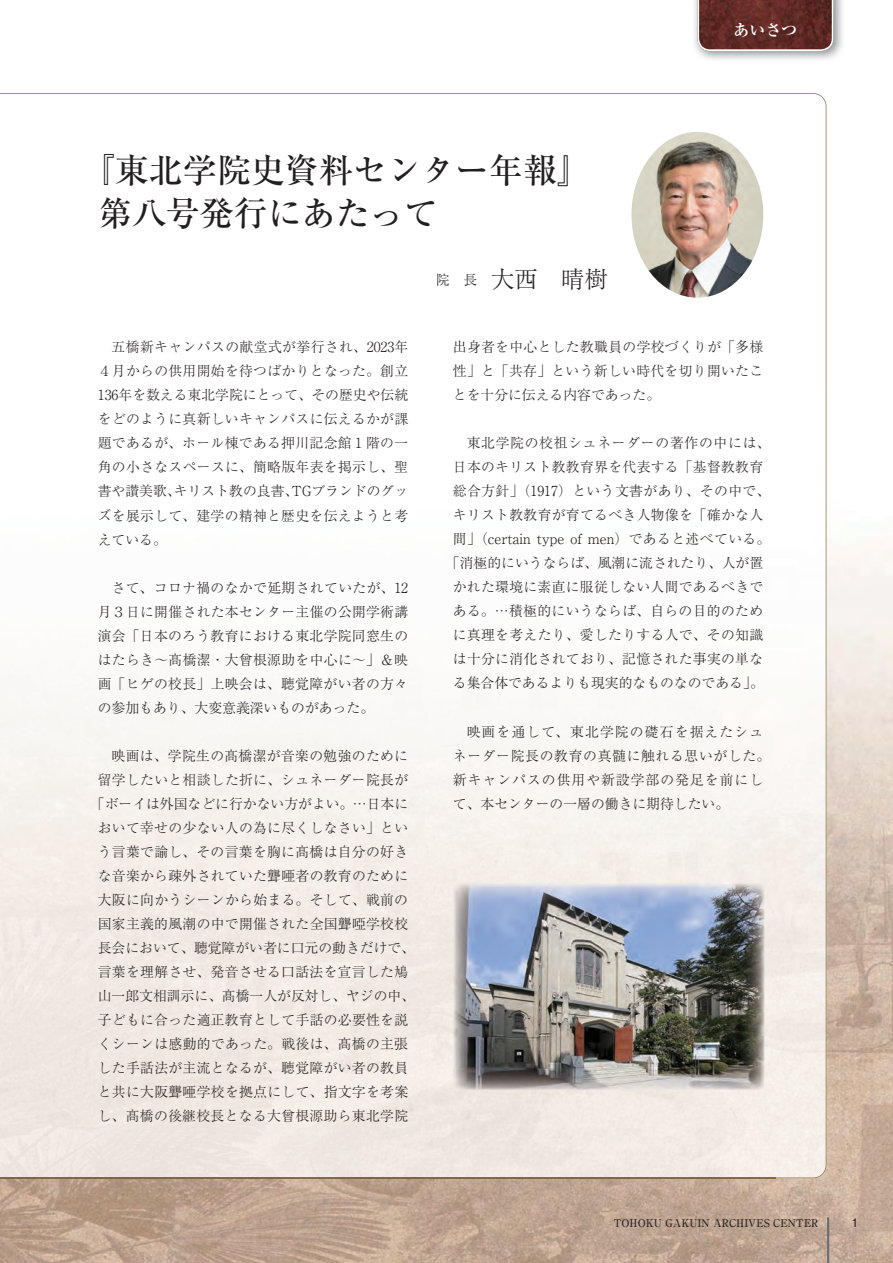
<style>
.page{position:relative;width:893px;height:1263px;background:#fff}
.page>*{position:absolute;margin:0;border:0;box-sizing:border-box;transform-origin:0 0}
.t1{font:500 34.05px/42.5px "Ryumin Pr 6 N";color:#231f20}
.t2{font:300 23.4px "Ryumin Pr 6 N";color:#231f20}
.t3{font:700 15.9px "Ryumin Pr 6 N";color:#fff}
.t4{font:300 13.8px/24px "Ryumin Pr 6 N";letter-spacing:.025em;color:#231f20;text-align:justify}
.t5{font:300 13.8px "Ryumin Pr 6 N";color:#231f20}
.t6{font:300 13.8px/24px "Ryumin Pr 6 N";letter-spacing:.075em;color:#231f20}
.t7{font:300 13.8px "Ryumin Pr 6 N";letter-spacing:.05em;color:#231f20}
.t8{font:500 11.7px "Gothic BBB Pr 6";color:#231f20}
.t9{font:500 10.65px "Ryumin Pr 6 N";color:#231f20}
</style>
<div class="page">
<img style="left:0;top:391px;width:893px;height:872px">
<img style="left:0;top:391px;width:722px;height:367px">
<img style="left:722px;top:391px;width:53px;height:786px">
<img style="left:0;top:758px;width:361px;height:419px">
<div style="left:361px;top:758px;width:362px;height:157px;background:#f6f3ee"></div>
<div style="left:361px;top:915px;width:103px;height:262px;background:#f0eae3"></div>
<div style="left:464px;top:1090px;width:259px;height:87px;background:#f0eae3"></div>
<svg style="left:0;top:93px;width:826px;height:298px"></svg>
<img style="left:775px;top:391px;width:51px;height:787px">
<img style="left:0;top:1177px;width:775px;height:1px">
<img style="left:453px;top:882px;width:311px;height:208px">
<hr style="left:827px;top:1217px;width:2px;height:46px;background:#6c6d70">
<img style="left:694px;top:0;width:149px;height:60px">
<svg style="left:696px;top:0;width:138px;height:52px;background:#6b3a36"></svg>
<img style="left:631px;top:132px;width:132px;height:166px">
<h1 class="t1" style="left:98px;top:148px;width:495px;text-indent:-17px">『東北学院史資料センター年報』第八号発行にあたって</h1>
<h2 class="t2" style="left:436px;top:261px;width:174px"><sup>院　長　</sup>大西　晴樹</h2>
<p class="t3" style="left:733px;top:18px;width:65px">あいさつ</p>
<p class="t4" style="left:98px;top:334px;width:312px;text-indent:14px">五橋新キャンパスの献堂式が挙行され、2023年４月からの供用開始を待つばかりとなった。創立136年を数える東北学院にとって、その歴史や伝統をどのように真新しいキャンパスに伝えるかが課題であるが、ホール棟である押川記念館１階の一角の小さなスペースに、簡略版年表を掲示し、聖書や讃美歌、キリスト教の良書、TGブランドのグッズを展示して、建学の精神と歴史を伝えようと考えている。</p>
<p class="t4" style="left:98px;top:575px;width:312px;text-indent:14px">さて、コロナ禍のなかで延期されていたが、12月３日に開催された本センター主催の公開学術講演会「日本のろう教育における東北学院同窓生のはたらき～髙橋潔・大曾根源助を中心に～」＆映画「ヒゲの校長」上映会は、聴覚障がい者の方々の参加もあり、大変意義深いものがあった。</p>
<p class="t4" style="left:112px;top:743px;width:298px">映画は、学院生の髙橋潔が音楽の勉強のために</p>
<p class="t4" style="left:98px;top:767px;width:312px">留学したいと相談した折に、シュネーダー院長が</p>
<p class="t5" style="left:91px;top:793px;width:319px">「ボーイは外国などに行かない方がよい。…日本に</p>
<p class="t4" style="left:98px;top:815px;width:312px">おいて幸せの少ない人の為に尽くしなさい」とい</p>
<p class="t4" style="left:98px;top:839px;width:312px">う言葉で諭し、その言葉を胸に髙橋は自分の好き</p>
<p class="t4" style="left:98px;top:863px;width:312px">な音楽から疎外されていた聾唖者の教育のために</p>
<p class="t4" style="left:98px;top:887px;width:312px">大阪に向かうシーンから始まる。そして、戦前の</p>
<p class="t4" style="left:98px;top:911px;width:312px">国家主義的風潮の中で開催された全国聾啞学校校</p>
<p class="t5" style="left:98px;top:937px;width:319px">長会において、聴覚障がい者に口元の動きだけで、</p>
<p class="t4" style="left:98px;top:959px;width:312px">言葉を理解させ、発音させる口話法を宣言した鳩</p>
<p class="t5" style="left:98px;top:985px;width:319px">山一郎文相訓示に、髙橋一人が反対し、ヤジの中、</p>
<p class="t4" style="left:98px;top:1007px;width:312px">子どもに合った適正教育として手話の必要性を説</p>
<p class="t4" style="left:98px;top:1031px;width:312px">くシーンは感動的であった。戦後は、髙橋の主張</p>
<p class="t4" style="left:98px;top:1055px;width:312px">した手話法が主流となるが、聴覚障がい者の教員</p>
<p class="t4" style="left:98px;top:1079px;width:312px">と共に大阪聾唖学校を拠点にして、指文字を考案</p>
<p class="t4" style="left:98px;top:1103px;width:312px">し、髙橋の後継校長となる大曾根源助ら東北学院</p>
<p class="t4" style="left:453px;top:334px;width:312px">出身者を中心とした教職員の学校づくりが「多様性」と「共存」という新しい時代を切り開いたことを十分に伝える内容であった。</p>
<p class="t7" style="left:467px;top:432px;width:305px">東北学院の校祖シュネーダーの著作の中には、</p>
<p class="t4" style="left:453px;top:454px;width:312px">日本のキリスト教教育界を代表する「基督教教育</p>
<p class="t4" style="left:453px;top:478px;width:319px">総合方針」（1917）という文書があり、その中で、</p>
<p class="t4" style="left:453px;top:502px;width:312px">キリスト教教育が育てるべき人物像を「確かな人</p>
<p class="t5" style="left:453px;top:528px;width:319px">間」（certain type of men）であると述べている。</p>
<p class="t5" style="left:446px;top:552px;width:319px">「消極的にいうならば、風潮に流されたり、人が置</p>
<p class="t4" style="left:453px;top:574px;width:312px">かれた環境に素直に服従しない人間であるべきで</p>
<p class="t4" style="left:453px;top:598px;width:312px">ある。…積極的にいうならば、自らの目的のため</p>
<p class="t4" style="left:453px;top:622px;width:312px">に真理を考えたり、愛したりする人で、その知識</p>
<p class="t4" style="left:453px;top:646px;width:312px">は十分に消化されており、記憶された事実の単な</p>
<p class="t5" style="left:453px;top:672px;width:312px">る集合体であるよりも現実的なものなのである」。</p>
<p class="t6" style="left:453px;top:718px;width:319px;text-indent:14px">映画を通して、東北学院の礎石を据えたシュネーダー院長の教育の真髄に触れる思いがした。新キャンパスの供用や新設学部の発足を前にして、本センターの一層の働きに期待したい。</p>
<p class="t9" style="left:613px;top:1214px;width:207px">TOHOKU GAKUIN ARCHIVES CENTER</p>
<p class="t8" style="left:852px;top:1213px;width:9px">1</p>
</div>
